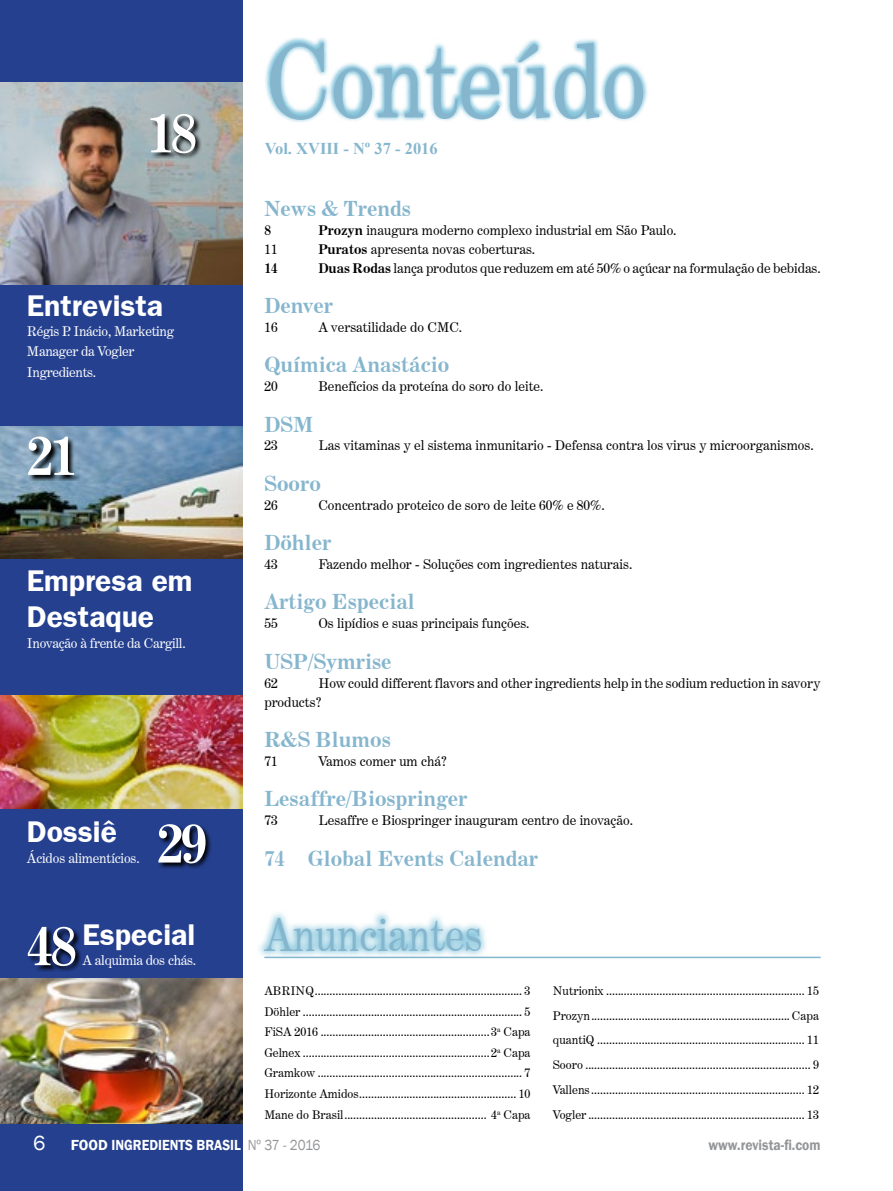
<style>
.page{position:relative;width:893px;height:1191px;background:#fff}
.page>*{position:absolute;margin:0;border:0;box-sizing:border-box;transform-origin:0 0}
.t1{font:101.1px "Century Expanded BT";color:#86b6ce;scale:.9 1}
.interview_number{font:700 54px "Century Expanded BT";letter-spacing:-.06em;color:#fff}
.t2{font:45px "Century Expanded BT";color:#86b6ce;scale:.9 1}
.Interview{font:700 30px/36px "Frankfurt Gothic";color:#fff}
.Estilo_de_parágrafo{font:700 21px "Century Expanded BT";color:#86b6ce}
.t3{font:700 16.5px "Times New Roman";color:#86b6ce}
.t4{font:600 15px "Franklin Gothic";color:#fff}
.t5{font:600 15px "Franklin Gothic";color:#939598;scale:.9 1}
.texto{font:13.5px/18.9px "Century Expanded BT";color:#000}
.interview_text{font:13.5px/20.2px "Century Expanded BT";letter-spacing:-.02em;color:#fff}
.Interview-2{font:13.5px "Century Expanded BT";letter-spacing:-.01em;color:#fff}
.texto-2{font:700 13.5px "Century Expanded BT";color:#000}
.texto-3{font:12px "Century Expanded BT";color:#000}
.s1{font-weight:700}
.s2{font-weight:400;font-size:21px}
.s3{font-weight:400;color:#939598}
</style>
<div class="page">
<div style="left:0;top:0;width:242px;height:1191px;background:#25408f"></div>
<svg style="left:265px;top:37px;width:383px;height:85px"></svg>
<svg style="left:259px;top:912px;width:230px;height:47px"></svg>
<hr style="left:264px;top:956px;width:557px;height:2px;background:#86b6ce">
<img style="left:0;top:427px;width:242px;height:132px">
<img style="left:0;top:695px;width:242px;height:113px">
<img style="left:0;top:82px;width:242px;height:202px">
<svg style="left:151px;top:115px;width:51px;height:43px;background:#6c7577"></svg>
<svg style="left:28px;top:437px;width:52px;height:44px;background:#576d80"></svg>
<svg style="left:159px;top:825px;width:52px;height:43px"></svg>
<svg style="left:29px;top:928px;width:52px;height:43px"></svg>
<img style="left:0;top:978px;width:242px;height:145px">
<p class="interview_number" style="left:147px;top:99px;width:52px">18</p>
<p class="Interview" style="left:27px;top:287px;width:138px">Entrevista</p>
<p class="interview_text" style="left:27px;top:321px;width:149px">Régis P. Inácio, Marketing<br>Manager da Vogler<br>Ingredients.</p>
<p class="interview_number" style="left:27px;top:422px;width:52px">21</p>
<p class="Interview" style="left:27px;top:562px;width:167px">Empresa em<br>Destaque</p>
<p class="interview_text" style="left:27px;top:632px;width:160px">Inovação à frente da Cargill.</p>
<p class="Interview" style="left:27px;top:813px;width:91px">Dossiê</p>
<p class="Interview-2" style="left:27px;top:849px;width:114px">Ácidos alimentícios.</p>
<p class="interview_number" style="left:157px;top:809px;width:52px">29</p>
<p class="Interview" style="left:82px;top:915px;width:114px">Especial</p>
<p class="interview_text" style="left:82px;top:950px;width:115px">A alquimia dos chás.</p>
<p class="interview_number" style="left:27px;top:912px;width:52px">48</p>
<p class="t1" style="left:266px;top:19px;width:424px">Conteúdo</p>
<p class="t3" style="left:265px;top:137px;width:175px">Vol. XVIII - Nº 37 - 2016</p>
<p class="Estilo_de_parágrafo" style="left:264px;top:195px;width:148px">News &amp; Trends</p>
<p class="texto-2" style="left:264px;top:221px;width:8px">8</p>
<p class="texto" style="left:318px;top:220px;width:360px"><span class="s1">Prozyn</span> inaugura moderno complexo industrial em São Paulo.</p>
<p class="texto" style="left:264px;top:239px;width:15px">11</p>
<p class="texto" style="left:318px;top:239px;width:218px"><span class="s1">Puratos</span> apresenta novas coberturas.</p>
<p class="texto-2" style="left:264px;top:259px;width:15px">14</p>
<p class="texto" style="left:318px;top:258px;width:504px"><span class="s1">Duas Rodas</span> lança produtos que reduzem em até 50% o açúcar na formulação de bebidas.</p>
<p class="Estilo_de_parágrafo" style="left:264px;top:292px;width:70px">Denver</p>
<p class="texto" style="left:264px;top:317px;width:15px">16</p>
<p class="texto" style="left:318px;top:317px;width:145px">A versatilidade do CMC.</p>
<p class="Estilo_de_parágrafo" style="left:264px;top:352px;width:187px">Química Anastácio</p>
<p class="texto" style="left:264px;top:377px;width:15px">20</p>
<p class="texto" style="left:318px;top:377px;width:227px">Benefícios da proteína do soro do leite.</p>
<p class="Estilo_de_parágrafo" style="left:264px;top:411px;width:50px">DSM</p>
<p class="texto" style="left:264px;top:436px;width:15px">23</p>
<p class="texto" style="left:318px;top:436px;width:497px">Las vitaminas y el sistema inmunitario - Defensa contra los virus y microorganismos.</p>
<p class="Estilo_de_parágrafo" style="left:264px;top:470px;width:58px">Sooro</p>
<p class="texto" style="left:264px;top:495px;width:15px">26</p>
<p class="texto" style="left:318px;top:495px;width:288px">Concentrado proteico de soro de leite 60% e 80%.</p>
<p class="Estilo_de_parágrafo" style="left:264px;top:529px;width:68px">Döhler</p>
<p class="texto" style="left:264px;top:554px;width:15px">43</p>
<p class="texto" style="left:318px;top:554px;width:316px">Fazendo melhor - Soluções com ingredientes naturais.</p>
<p class="Estilo_de_parágrafo" style="left:264px;top:589px;width:152px">Artigo Especial</p>
<p class="texto" style="left:264px;top:614px;width:15px">55</p>
<p class="texto" style="left:318px;top:614px;width:213px">Os lipídios e suas principais funções.</p>
<p class="Estilo_de_parágrafo" style="left:264px;top:648px;width:129px">USP/Symrise</p>
<p class="texto" style="left:264px;top:673px;width:15px">62</p>
<p class="texto" style="left:264px;top:673px;width:558px;text-indent:54px">How could different flavors and other ingredients help in the sodium reduction in savory products?</p>
<p class="Estilo_de_parágrafo" style="left:264px;top:726px;width:128px">R&amp;S Blumos</p>
<p class="texto" style="left:264px;top:751px;width:15px">71</p>
<p class="texto" style="left:318px;top:751px;width:130px">Vamos comer um chá?</p>
<p class="Estilo_de_parágrafo" style="left:264px;top:785px;width:205px">Lesaffre/Biospringer</p>
<p class="texto" style="left:264px;top:810px;width:15px">73</p>
<p class="texto" style="left:318px;top:810px;width:316px">Lesaffre e Biospringer inauguram centro de inovação.</p>
<p class="Estilo_de_parágrafo" style="left:264px;top:845px;width:275px">74 Global Events Calendar</p>
<p class="t2" style="left:264px;top:907px;width:244px">Anunciantes</p>
<p class="texto-3" style="left:264px;top:983px;width:268px">ABRINQ...................................................................... 3</p>
<p class="texto-3" style="left:264px;top:1004px;width:268px">Döhler .......................................................................... 5</p>
<p class="texto-3" style="left:264px;top:1024px;width:268px">FiSA 2016 ......................................................... 3<sup>a</sup> Capa</p>
<p class="texto-3" style="left:264px;top:1045px;width:268px">Gelnex ............................................................... 2<sup>a</sup> Capa</p>
<p class="texto-3" style="left:264px;top:1065px;width:268px">Gramkow ..................................................................... 7</p>
<p class="texto-3" style="left:264px;top:1086px;width:268px">Horizonte Amidos..................................................... 10</p>
<p class="texto-3" style="left:264px;top:1107px;width:268px">Mane do Brasil................................................ 4<sup>a</sup> Capa</p>
<p class="texto-3" style="left:553px;top:983px;width:268px">Nutrionix ................................................................... 15</p>
<p class="texto-3" style="left:553px;top:1008px;width:268px">Prozyn................................................................... Capa</p>
<p class="texto-3" style="left:553px;top:1032px;width:268px">quantiQ ...................................................................... 11</p>
<p class="texto-3" style="left:553px;top:1057px;width:268px">Sooro ............................................................................ 9</p>
<p class="texto-3" style="left:553px;top:1082px;width:268px">Vallens ........................................................................ 12</p>
<p class="texto-3" style="left:553px;top:1107px;width:268px">Vogler ......................................................................... 13</p>
<p class="t4" style="left:33px;top:1135px;width:289px"><span class="s2">6</span> FOOD INGREDIENTS BRASIL <span class="s3">Nº 37 - 2016</span></p>
<p class="t5" style="left:708px;top:1135px;width:126px">www.revista-fi.com</p>
</div>
